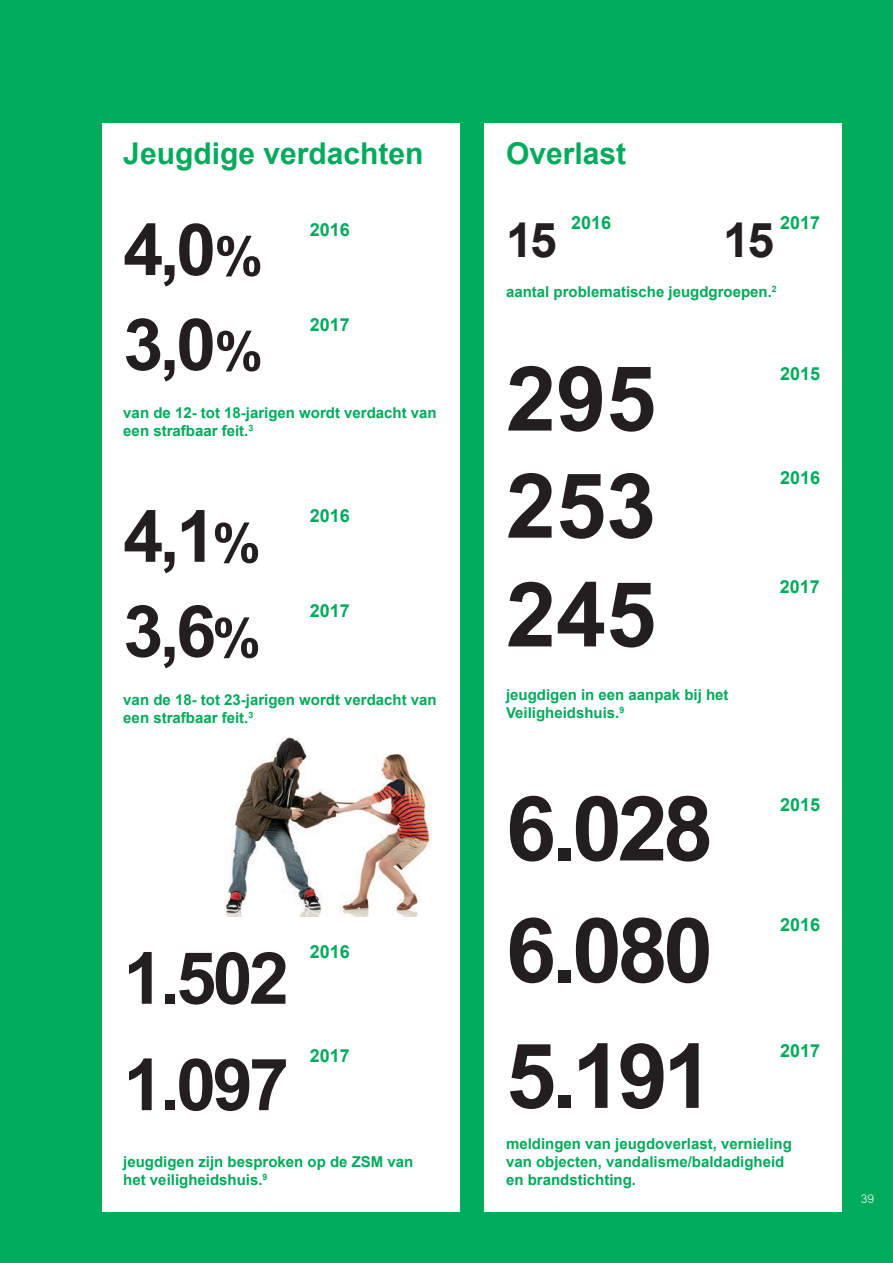
<style>
.page{position:relative;width:893px;height:1263px;background:#00ab5b}
.page>*{position:absolute;margin:0;border:0;box-sizing:border-box;transform-origin:0 0}
.t1{font:700 90px/107.1px "Arial";letter-spacing:-.025em;color:#231f20}
.t2{font:700 72px/106.4px "Arial";letter-spacing:-.05em;color:#231f20}
.t3{font:700 48px "Arial";color:#231f20}
.t4{font:700 30px "Arial";color:#00ab5b}
.t5{font:700 18px "Arial";color:#00ab5b}
.t6{font:700 15px/18px "Arial";color:#00ab5b}
.t7{font:300 12px "Arial MT Std";color:#fff}
.s1{font-size:54px}
</style>
<div class="page">
<div style="left:102px;top:123px;width:357px;height:1089px;background:#fff"></div>
<div style="left:485px;top:123px;width:357px;height:1089px;background:#fff"></div>
<img style="left:224px;top:737px;width:208px;height:180px">
<h3 class="t4" style="left:123px;top:134px;width:302px">Jeugdige verdachten</h3>
<h2 class="t2" style="left:123px;top:199px;width:141px">4,0<span class="s1">%</span></h2>
<p class="t5" style="left:310px;top:218px;width:42px">2016</p>
<h2 class="t2" style="left:123px;top:294px;width:141px">3,0<span class="s1">%</span></h2>
<p class="t5" style="left:310px;top:312px;width:42px">2017</p>
<p class="t6" style="left:123px;top:404px;width:315px">van de 12- tot 18-jarigen wordt verdacht van een strafbaar feit.<sup>3</sup></p>
<h2 class="t2" style="left:123px;top:486px;width:139px">4,1<span class="s1">%</span></h2>
<p class="t5" style="left:310px;top:504px;width:42px">2016</p>
<h2 class="t2" style="left:123px;top:581px;width:139px">3,6<span class="s1">%</span></h2>
<p class="t5" style="left:310px;top:599px;width:42px">2017</p>
<p class="t6" style="left:123px;top:691px;width:315px">van de 18- tot 23-jarigen wordt verdacht van een strafbaar feit.<sup>3</sup></p>
<h2 class="t2" style="left:123px;top:928px;width:167px">1.502<br>1.097</h2>
<p class="t5" style="left:310px;top:940px;width:42px">2016</p>
<p class="t5" style="left:310px;top:1043px;width:42px">2017</p>
<p class="t6" style="left:123px;top:1153px;width:292px">jeugdigen zijn besproken op de ZSM van het veiligheidshuis.<sup>9</sup></p>
<h3 class="t4" style="left:506px;top:134px;width:122px">Overlast</h3>
<h3 class="t3" style="left:506px;top:208px;width:52px">15</h3>
<p class="t5" style="left:571px;top:210px;width:42px">2016</p>
<p class="t5" style="left:780px;top:210px;width:42px">2017</p>
<h3 class="t3" style="left:723px;top:208px;width:52px">15</h3>
<p class="t6" style="left:506px;top:284px;width:272px">aantal problematische jeugdgroepen.<sup>2</sup></p>
<h1 class="t1" style="left:506px;top:348px;width:152px">295<br>253</h1>
<p class="t5" style="left:780px;top:362px;width:42px">2015</p>
<p class="t5" style="left:780px;top:466px;width:42px">2016</p>
<h1 class="t1" style="left:506px;top:564px;width:152px">245</h1>
<p class="t5" style="left:780px;top:575px;width:42px">2017</p>
<p class="t6" style="left:506px;top:686px;width:224px">jeugdigen in een aanpak bij het<br>Veiligheidshuis.<sup>9</sup></p>
<h1 class="t1" style="left:506px;top:778px;width:209px">6.028</h1>
<p class="t5" style="left:780px;top:792px;width:42px">2015</p>
<h1 class="t1" style="left:506px;top:900px;width:209px">6.080</h1>
<p class="t5" style="left:780px;top:913px;width:42px">2016</p>
<h1 class="t1" style="left:506px;top:1026px;width:209px">5.191</h1>
<p class="t5" style="left:780px;top:1038px;width:42px">2017</p>
<p class="t6" style="left:506px;top:1136px;width:287px">meldingen van jeugdoverlast, vernieling van objecten, vandalisme/baldadigheid en brandstichting.</p>
<p class="t7" style="left:861px;top:1192px;width:15px">39</p>
</div>
